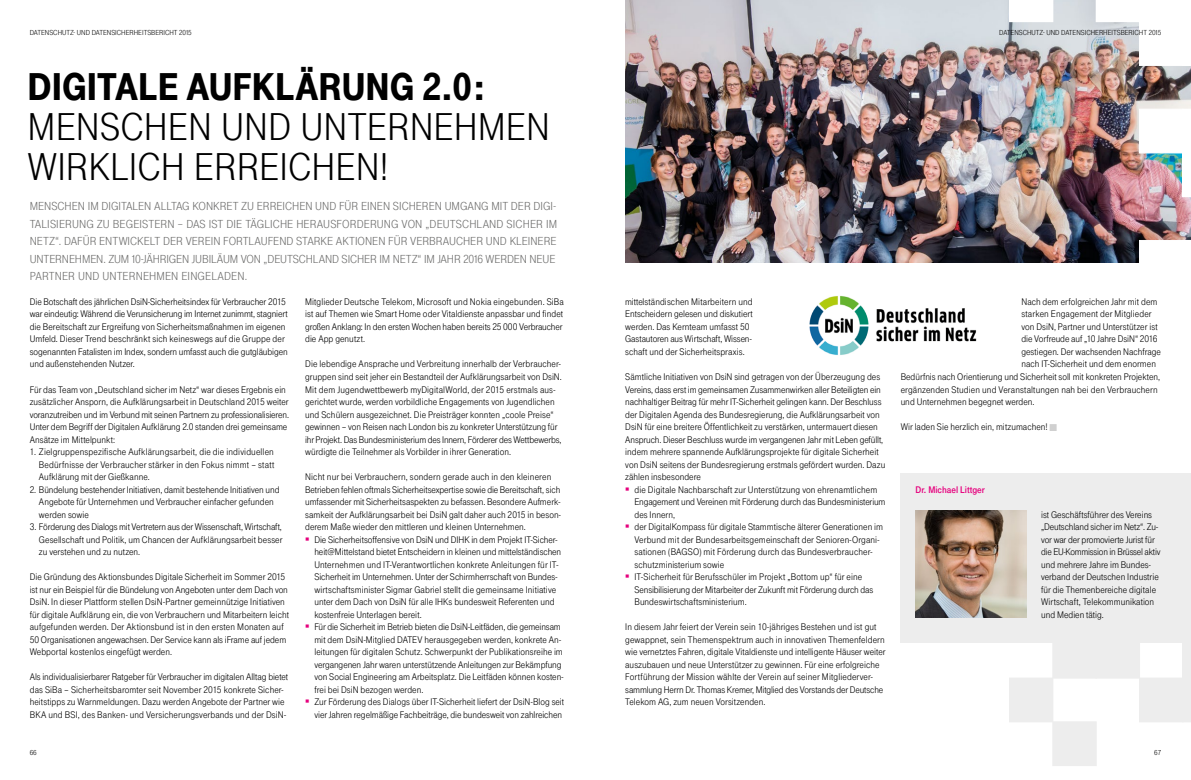
<style>
.page{position:relative;width:1191px;height:780px;background:#fff}
.page>*{position:absolute;margin:0;border:0;box-sizing:border-box;transform-origin:0 0}
.t1{font:40px "Tele Grotesk Headline";color:#000}
.t2{font:900 40px "Tele Grotesk Headline";color:#000}
.t3{font:12px/17.5px "Tele Grotesk Headline";color:#6b6b6a}
.t4{font:10px/12.5px "Tele Grotesk Norm";letter-spacing:.005em;color:#000}
.t5{font:10px "Tele Grotesk Fett";color:#e6007d}
.t6{font:7.5px "Tele Grotesk Headline";color:#000}
.t7{font:7.5px "Tele Grotesk Norm";color:#000}
.s1{color:#e6007d}
.s2{color:#d0d0d0}
</style>
<div class="page">
<img style="left:625px;top:0;width:566px;height:262px">
<div style="left:1009px;top:677px;width:44px;height:45px;background:#ededed"></div>
<div style="left:1052px;top:721px;width:44px;height:44px;background:#ededed"></div>
<div style="left:1052px;top:634px;width:44px;height:44px;background:#ededed"></div>
<div style="left:1096px;top:634px;width:43px;height:44px;background:#ededed"></div>
<div style="left:1139px;top:677px;width:44px;height:45px;background:#ededed"></div>
<svg style="left:1182px;top:642px;width:9px;height:80px"></svg>
<svg style="left:1009px;top:0;width:44px;height:22px"></svg>
<div style="left:1139px;top:240px;width:44px;height:44px;background:#fff"></div>
<div style="left:1139px;top:109px;width:44px;height:44px;background:#fff"></div>
<svg style="left:1182px;top:240px;width:9px;height:44px"></svg>
<svg style="left:1182px;top:109px;width:9px;height:88px"></svg>
<svg style="left:1096px;top:0;width:95px;height:66px"></svg>
<div style="left:900px;top:473px;width:291px;height:169px;background:#ededed"></div>
<img style="left:915px;top:510px;width:111px;height:107px">
<img style="left:809px;top:296px;width:168px;height:59px">
<p class="t6" style="left:30px;top:28px;width:163px">DATENSCHUTZ- UND DATENSICHERHEITSBERICHT 2015</p>
<p class="t6" style="left:999px;top:28px;width:163px">DATENSCHUTZ- UND DATENSICHERHEITSBERICHT 2015</p>
<h1 class="t2" style="left:28px;top:65px;width:43px">DIGITALE</h1>
<h1 class="t2" style="left:186px;top:65px;width:90px">AUFKLÄRUNG</h1>
<h1 class="t2" style="left:422px;top:65px;width:64px">2.0:</h1>
<h1 class="t1" style="left:28px;top:105px;width:24px">MENSCHEN</h1>
<h1 class="t1" style="left:221px;top:105px;width:103px">UN D UNTERNEHMEN</h1>
<h1 class="t1" style="left:28px;top:145px;width:188px">WIRKLICH ERREICHEN</h1>
<h1 class="t1" style="left:379px;top:145px;width:11px">!</h1>
<p class="t3" style="left:30px;top:197px;width:529px">MENSCHEN IM DIGITALEN ALLTAG KONKRET ZU ERREICHEN UND FÜR EINEN SICHEREN UMGANG MIT DER DIGI-TALISIERUNG ZU BEGEISTERN – DAS IST DIE TÄGLICHE HERAUSFORDERUNG VON „DEUTSCHLAND SICHER IM NETZ“. DAFÜR ENTWICKELT DER VEREIN FORTLAUFEND STARKE AKTIONEN FÜR VERBRAUCHER UND KLEINERE UNTERNEHMEN. ZUM 10-JÄHRIGEN JUBILÄUM VON „DEUTSCHLAND SICHER IM NETZ“ IM JAHR 2016 WERDEN NEUE PARTNER UND UNTERNEHMEN EINGELADEN.</p>
<p class="t4" style="left:30px;top:295px;width:259px">Die Botschaft des jährlichen DsiN-Sicherheitsindex für Verbraucher 2015 war eindeutig: Während die Verunsicherung im Internet zunimmt, stagniert die Bereitschaft zur Ergreifung von Sicherheitsmaßnahmen im eigenen Umfeld. Dieser Trend beschränkt sich keineswegs auf die Gruppe der sogenannten Fatalisten im Index, sondern umfasst auch die gutgläubigen und außenstehenden Nutzer.</p>
<p class="t4" style="left:30px;top:383px;width:261px">Für das Team von „Deutschland sicher im Netz“ war dieses Ergebnis ein zusätzlicher Ansporn, die Aufklärungsarbeit in Deutschland 2015 weiter voranzutreiben und im Verbund mit seinen Partnern zu professionalisieren.<br>Unter dem Begriff der Digitalen Aufklärung 2.0 standen drei gemeinsame Ansätze im Mittelpunkt:</p>
<p class="t4" style="left:39px;top:445px;width:237px;text-align:justify;text-indent:-9px">1. Zielgruppenspezifische Aufklärungsarbeit, die die individuellen Bedürfnisse der Verbraucher stärker in den Fokus nimmt – statt Aufklärung mit der Gießkanne.</p>
<p class="t4" style="left:39px;top:483px;width:242px;text-indent:-9px">2. Bündelung bestehender Initiativen, damit bestehende Initiativen und<br>Angebote für Unternehmen und Verbraucher einfacher gefunden werden sowie</p>
<p class="t4" style="left:39px;top:520px;width:245px;text-align:justify;text-indent:-9px">3. Förderung des Dialogs mit Vertretern aus der Wissenschaft, Wirtschaft, Gesellschaft und Politik, um Chancen der Aufklärungsarbeit besser zu verstehen und zu nutzen.</p>
<p class="t4" style="left:30px;top:570px;width:261px">Die Gründung des Aktionsbundes Digitale Sicherheit im Sommer 2015 ist nur ein Beispiel für die Bündelung von Angeboten unter dem Dach von DsiN. In dieser Plattform stellen DsiN-Partner gemeinnützige Initiativen für digitale Aufklärung ein, die von Verbrauchern und Mitarbeitern leicht aufgefunden werden. Der Aktionsbund ist in den ersten Monaten auf 50 Organisationen angewachsen. Der Service kann als iFrame auf jedem Webportal kostenlos eingefügt werden.</p>
<p class="t4" style="left:30px;top:670px;width:260px">Als individualisierbarer Ratgeber für Verbraucher im digitalen Alltag bietet das SiBa – Sicherheitsbaromter seit November 2015 konkrete Sicher&shy;heitstipps zu Warnmeldungen. Dazu werden Angebote der Partner wie BKA und BSI, des Banken- und Versicherungsverbands und der DsiN-</p>
<p class="t4" style="left:305px;top:295px;width:260px">Mitglieder Deutsche Telekom, Microsoft und Nokia eingebunden. SiBa ist auf Themen wie Smart Home oder Vitaldienste anpassbar und findet großen Anklang: In den ersten Wochen haben bereits 25 000 Verbraucher die App genutzt.</p>
<p class="t4" style="left:305px;top:358px;width:258px">Die lebendige Ansprache und Verbreitung innerhalb der Verbraucher&shy;gruppen sind seit jeher ein Bestandteil der Aufklärungsarbeit von DsiN.<br>Mit dem Jugendwettbewerb myDigitalWorld, der 2015 erstmals aus&shy;gerichtet wurde, werden vorbildliche Engagements von Jugendlichen und Schülern ausgezeichnet. Die Preisträger konnten „coole Preise“ gewinnen – von Reisen nach London bis zu konkreter Unterstützung für ihr Projekt. Das Bundesministerium des Innern, Förderer des Wettbewerbs, würdigte die Teilnehmer als Vorbilder in ihrer Generation.</p>
<p class="t4" style="left:305px;top:470px;width:257px">Nicht nur bei Verbrauchern, sondern gerade auch in den kleineren Betrieben fehlen oftmals Sicherheitsexpertise sowie die Bereitschaft, sich umfassender mit Sicherheitsaspekten zu befassen. Besondere Aufmerk&shy;samkeit der Aufklärungsarbeit bei DsiN galt daher auch 2015 in beson&shy;derem Maße wieder den mittleren und kleinen Unternehmen.</p>
<p class="t4" style="left:314px;top:533px;width:248px;text-indent:-9px"><span class="s1">○</span> Die Sicherheitsoffensive von DsiN und DIHK in dem Projekt IT-Sicher&shy;heit@Mittelstand bietet Entscheidern in kleinen und mittelständischen Unternehmen und IT-Verantwortlichen konkrete Anleitungen für IT-Sicherheit im Unternehmen. Unter der Schirmherrschaft von Bundes&shy;wirtschaftsminister Sigmar Gabriel stellt die gemeinsame Initiative unter dem Dach von DsiN für alle IHKs bundesweit Referenten und kostenfreie Unterlagen bereit.</p>
<p class="t4" style="left:314px;top:620px;width:250px;text-indent:-9px"><span class="s1">○</span> Für die Sicherheit im Betrieb bieten die DsiN-Leitfäden, die gemeinsam mit dem DsiN-Mitglied DATEV herausgegeben werden, konkrete An-- leitungen für digitalen Schutz. Schwerpunkt der Publikationsreihe im vergangenen Jahr waren unterstützende Anleitungen zur Bekämpfung von Social Engineering am Arbeitsplatz. Die Leitfäden können kosten&shy;frei bei DsiN bezogen werden.</p>
<p class="t4" style="left:305px;top:695px;width:260px;text-align:right"><span class="s1">○</span> Zur Förderung des Dialogs über IT-Sicherheit liefert der DsiN-Blog seit vier Jahren regelmäßige Fachbeiträge, die bundesweit von zahlreichen</p>
<p class="t4" style="left:625px;top:295px;width:129px">mittelständischen Mitarbeitern und Entscheidern gelesen und diskutiert werden. Das Kernteam umfasst 50<br>Gastautoren aus Wirtschaft, Wissen&shy;schaft und der Sicherheitspraxis.</p>
<p class="t4" style="left:625px;top:370px;width:261px">Sämtliche Initiativen von DsiN sind getragen von der Überzeugung des Vereins, dass erst im gemeinsamen Zusammenwirken aller Beteiligten ein nachhaltiger Beitrag für mehr IT-Sicherheit gelingen kann. Der Beschluss der Digitalen Agenda des Bundesregierung, die Aufklärungsarbeit von DsiN für eine breitere Öffentlichkeit zu verstärken, untermauert diesen Anspruch. Dieser Beschluss wurde im vergangenen Jahr mit Leben gefüllt, indem mehrere spannende Aufklärungsprojekte für digitale Sicherheit von DsiN seitens der Bundesregierung erstmals gefördert wurden. Dazu zählen insbesondere</p>
<p class="t4" style="left:634px;top:483px;width:252px;text-indent:-9px"><span class="s1">○</span> die Digitale Nachbarschaft zur Unterstützung von ehrenamtlichem<br>Engagement und Vereinen mit Förderung durch das Bundesministerium des Innern,</p>
<p class="t4" style="left:634px;top:520px;width:250px;text-indent:-9px"><span class="s1">○</span> der DigitalKompass für digitale Stammtische älterer Generationen im Verbund mit der Bundesarbeitsgemeinschaft der Senioren-Organi&shy;sationen (BAGSO) mit Förderung durch das Bundesverbraucher&shy;schutzministerium sowie</p>
<p class="t4" style="left:634px;top:570px;width:240px;text-indent:-9px"><span class="s1">○</span> IT-Sicherheit für Berufsschüler im Projekt „Bottom up“ für eine<br>Sensibilisierung der Mitarbeiter der Zukunft mit Förderung durch das<br>Bundeswirtschaftsministerium.</p>
<p class="t4" style="left:625px;top:620px;width:262px">In diesem Jahr feiert der Verein sein 10-jähriges Bestehen und ist gut gewappnet, sein Themenspektrum auch in innovativen Themenfeldern wie vernetztes Fahren, digitale Vitaldienste und intelligente Häuser weiter auszubauen und neue Unterstützer zu gewinnen. Für eine erfolgreiche Fortführung der Mission wählte der Verein auf seiner Mitgliederver&shy;sammlung Herrn Dr. Thomas Kremer, Mitglied des Vorstands der Deutsche Telekom AG, zum neuen Vorsitzenden.</p>
<p class="t4" style="left:1021px;top:295px;width:137px">Nach dem erfolgreichen Jahr mit dem</p>
<p class="t4" style="left:1021px;top:308px;width:132px">starken Engagement der Mitglieder</p>
<p class="t4" style="left:1021px;top:320px;width:138px">von DsiN, Partner und Unterstützer ist</p>
<p class="t4" style="left:1021px;top:333px;width:138px">die Vorfreude auf „10 Jahre DsiN“ 2016</p>
<p class="t4" style="left:1021px;top:345px;width:141px">gestiegen. Der wachsenden Nachfrage</p>
<p class="t4" style="left:1021px;top:358px;width:136px">nach IT-Sicherheit und dem enormen</p>
<p class="t4" style="left:900px;top:370px;width:261px">Bedürfnis nach Orientierung und Sicherheit soll mit konkreten Projekten,</p>
<p class="t4" style="left:900px;top:383px;width:258px">ergänzenden Studien und Veranstaltungen nah bei den Verbrauchern</p>
<p class="t4" style="left:900px;top:395px;width:135px">und Unternehmen begegnet werden.</p>
<p class="t4" style="left:900px;top:420px;width:158px">Wir laden Sie herzlich ein, mitzumachen! <span class="s2">■</span></p>
<p class="t5" style="left:915px;top:483px;width:71px">Dr. Michael Littger</p>
<p class="t4" style="left:1041px;top:508px;width:121px">ist Geschäftsführer des Vereins „Deutschland sicher im Netz“. Zu&shy;vor war der promovierte Jurist für die EU-Kommission in Brüssel aktiv und mehrere Jahre im Bundes&shy;verband der Deutschen Industrie für die Themenbereiche digitale<br>Wirtschaft, Telekommunikation und Medien tätig.</p>
<p class="t7" style="left:30px;top:748px;width:9px">66</p>
<p class="t7" style="left:1154px;top:748px;width:9px">67</p>
</div>
